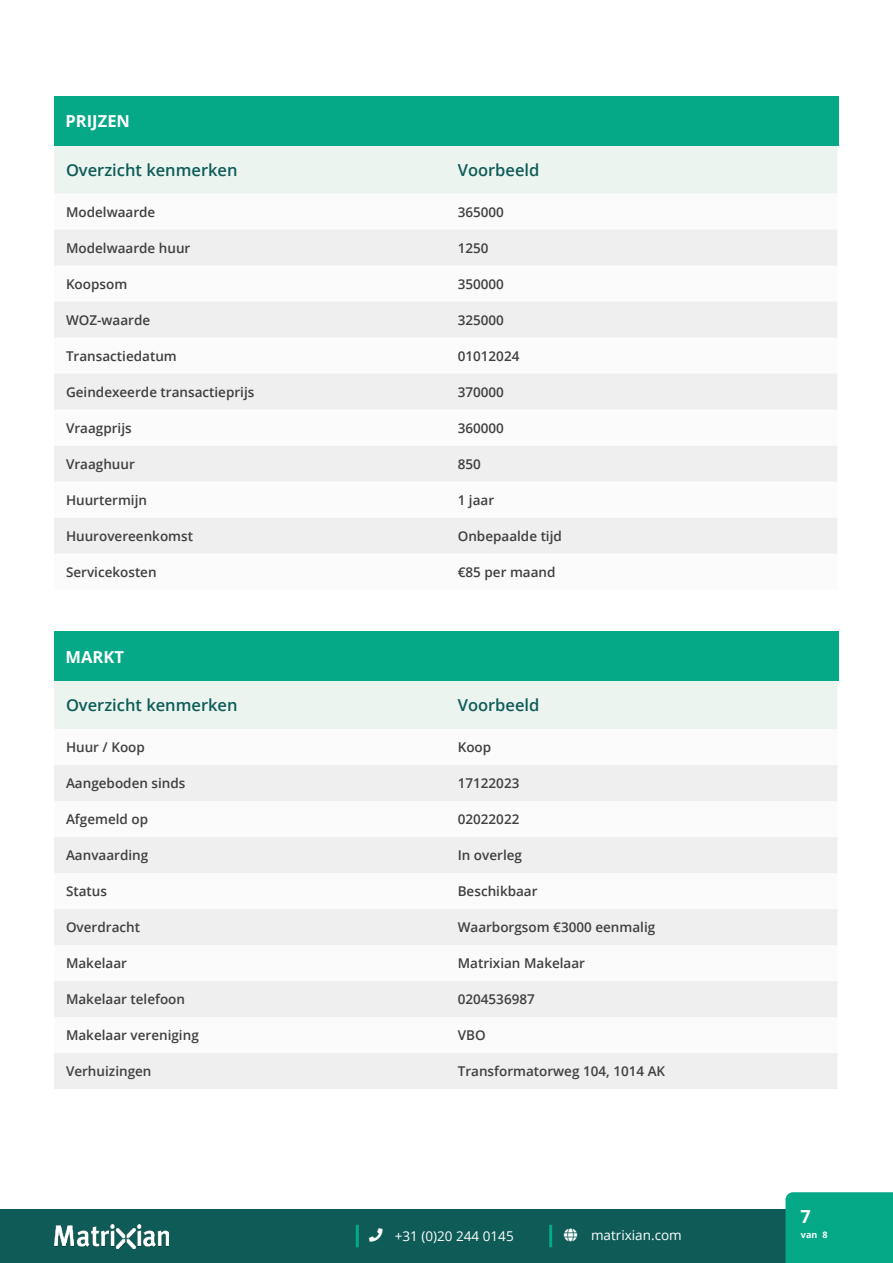
<style>
.page{position:relative;width:893px;height:1263px;background:#fff}
.page>*{position:absolute;margin:0;border:0;box-sizing:border-box;transform-origin:0 0}
.t1{font:700 18px "Open Sans";color:#fff}
.t2{font:600 16.5px "Open Sans";color:#0e5b57}
.t3{font:700 16.5px "Open Sans";color:#fff}
.t4{font:600 13.5px "Open Sans";color:#3f3f3f}
.t5{font:13.5px "Open Sans";color:#fff}
.t6{font:700 9px "Open Sans";color:#fff}
</style>
<div class="page">
<div style="left:0;top:1209px;width:823px;height:54px;background:#0e5b57"></div>
<div style="left:785px;top:1192px;width:108px;height:71px;background:#05a887"></div>
<hr style="left:356px;top:1225px;width:3px;height:22px;background:#05a887">
<hr style="left:549px;top:1225px;width:3px;height:22px;background:#05a887">
<img style="left:54px;top:1224px;width:115px;height:24px">
<div style="left:54px;top:146px;width:783px;height:47px;background:#ebf4ef"></div>
<svg style="left:54px;top:230px;width:783px;height:324px;fill:#efefef"></svg>
<div style="left:54px;top:96px;width:784px;height:50px;background:#05a887"></div>
<div style="left:54px;top:681px;width:783px;height:48px;background:#ebf4ef"></div>
<svg style="left:54px;top:765px;width:783px;height:324px;fill:#efefef"></svg>
<div style="left:54px;top:631px;width:784px;height:50px;background:#05a887"></div>
<p class="t3" style="left:66px;top:115px;width:66px">PRIJZEN</p>
<p class="t2" style="left:66px;top:163px;width:173px">Overzicht kenmerken</p>
<p class="t2" style="left:458px;top:163px;width:83px">Voorbeeld</p>
<p class="t4" style="left:66px;top:206px;width:91px">Modelwaarde</p>
<p class="t4" style="left:458px;top:206px;width:48px">365000</p>
<p class="t4" style="left:66px;top:242px;width:126px">Modelwaarde huur</p>
<p class="t4" style="left:458px;top:242px;width:32px">1250</p>
<p class="t4" style="left:66px;top:278px;width:63px">Koopsom</p>
<p class="t4" style="left:458px;top:278px;width:48px">350000</p>
<p class="t4" style="left:66px;top:314px;width:86px">WOZ-waarde</p>
<p class="t4" style="left:458px;top:314px;width:48px">325000</p>
<p class="t4" style="left:66px;top:350px;width:112px">Transactiedatum</p>
<p class="t4" style="left:458px;top:350px;width:63px">01012024</p>
<p class="t4" style="left:66px;top:386px;width:190px">Geindexeerde transactieprijs</p>
<p class="t4" style="left:458px;top:386px;width:48px">370000</p>
<p class="t4" style="left:66px;top:422px;width:67px">Vraagprijs</p>
<p class="t4" style="left:458px;top:422px;width:48px">360000</p>
<p class="t4" style="left:66px;top:458px;width:70px">Vraaghuur</p>
<p class="t4" style="left:458px;top:458px;width:25px">850</p>
<p class="t4" style="left:66px;top:494px;width:83px">Huurtermijn</p>
<p class="t4" style="left:458px;top:494px;width:38px">1 jaar</p>
<p class="t4" style="left:66px;top:530px;width:129px">Huurovereenkomst</p>
<p class="t4" style="left:458px;top:530px;width:106px">Onbepaalde tijd</p>
<p class="t4" style="left:66px;top:566px;width:92px">Servicekosten</p>
<p class="t4" style="left:458px;top:566px;width:99px">€85 per maand</p>
<p class="t3" style="left:66px;top:650px;width:60px">MARKT</p>
<p class="t2" style="left:66px;top:699px;width:173px">Overzicht kenmerken</p>
<p class="t2" style="left:458px;top:699px;width:83px">Voorbeeld</p>
<p class="t4" style="left:66px;top:742px;width:80px">Huur / Koop</p>
<p class="t4" style="left:458px;top:742px;width:35px">Koop</p>
<p class="t4" style="left:66px;top:778px;width:121px">Aangeboden sinds</p>
<p class="t4" style="left:458px;top:778px;width:63px">17122023</p>
<p class="t4" style="left:66px;top:814px;width:84px">Afgemeld op</p>
<p class="t4" style="left:458px;top:814px;width:63px">02022022</p>
<p class="t4" style="left:66px;top:850px;width:84px">Aanvaarding</p>
<p class="t4" style="left:458px;top:850px;width:66px">In overleg</p>
<p class="t4" style="left:66px;top:886px;width:43px">Status</p>
<p class="t4" style="left:458px;top:886px;width:81px">Beschikbaar</p>
<p class="t4" style="left:66px;top:922px;width:76px">Overdracht</p>
<p class="t4" style="left:458px;top:922px;width:199px">Waarborgsom €3000 eenmalig</p>
<p class="t4" style="left:66px;top:958px;width:63px">Makelaar</p>
<p class="t4" style="left:458px;top:958px;width:129px">Matrixian Makelaar</p>
<p class="t4" style="left:66px;top:994px;width:121px">Makelaar telefoon</p>
<p class="t4" style="left:458px;top:994px;width:79px">0204536987</p>
<p class="t4" style="left:66px;top:1030px;width:134px">Makelaar vereniging</p>
<p class="t4" style="left:458px;top:1030px;width:29px">VBO</p>
<p class="t4" style="left:66px;top:1066px;width:87px">Verhuizingen</p>
<p class="t4" style="left:458px;top:1066px;width:209px">Transformatorweg 104, 1014 AK</p>
<h1 class="t1" style="left:800px;top:1209px;width:12px">7</h1>
<p class="t6" style="left:801px;top:1231px;width:18px">van</p>
<p class="t5" style="left:395px;top:1230px;width:120px">+31 (0)20 244 0145</p>
<p class="t5" style="left:591px;top:1229px;width:92px">matrixian.com</p>
<p class="t6" style="left:823px;top:1231px;width:7px">8</p>
</div>
